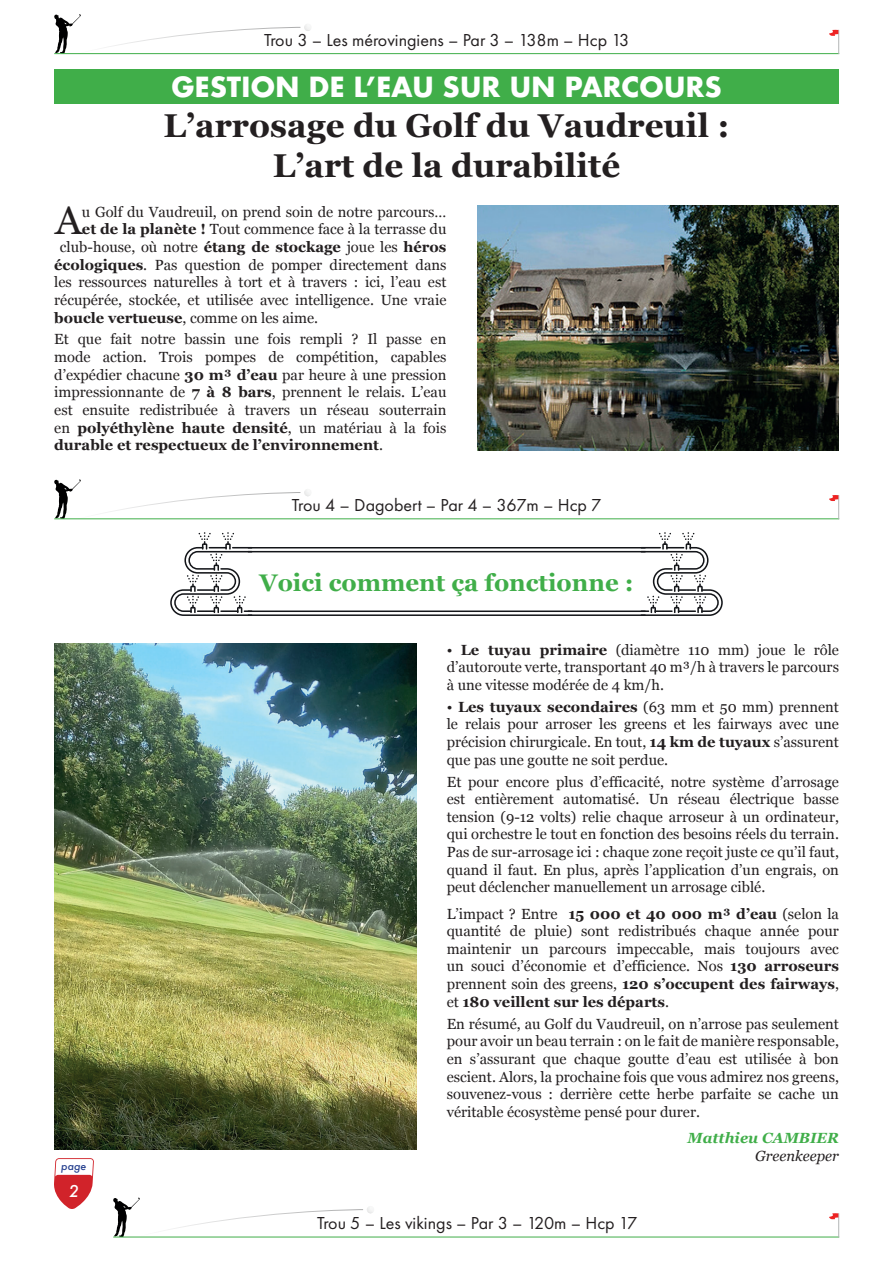
<style>
.page{position:relative;width:893px;height:1263px;background:#fff}
.page>*{position:absolute;margin:0;border:0;box-sizing:border-box;transform-origin:0 0}
.t1{font:40.2px "Georgia";color:#231f20}
.t2{font:700 33px/39.6px "Georgia";color:#231f20;text-align:center}
.t3{font:700 27px "Futura";letter-spacing:-.01em;color:#fff}
.t4{font:700 24px "Georgia";color:#40ae49}
.t5{font:18px "Futura PT";color:#231f20}
.t6{font:italic 500 15.9px "Futura";color:#fff}
.t7{font:14.7px/17.7px "Georgia";color:#231f20;text-align:justify}
.t8{font:italic 700 14.7px "Georgia";color:#40ae49}
.t9{font:italic 14.7px "Georgia";color:#231f20}
.t10{font:italic 500 10.5px "Futura";color:#253f8e}
.s1{font-weight:700}
</style>
<div class="page">
<img style="left:54px;top:643px;width:362px;height:507px">
<img style="left:477px;top:206px;width:362px;height:244px">
<hr style="left:54px;top:53px;width:785px;height:1px;background:#40ae49">
<svg style="left:829px;top:30px;width:10px;height:24px"></svg>
<div style="left:54px;top:69px;width:785px;height:35px;background:#40ae49"></div>
<svg style="left:54px;top:1148px;width:50px;height:61px"></svg>
<svg style="left:54px;top:14px;width:259px;height:41px"></svg>
<hr style="left:54px;top:518px;width:785px;height:1px;background:#40ae49">
<svg style="left:829px;top:495px;width:10px;height:24px"></svg>
<svg style="left:54px;top:479px;width:259px;height:41px"></svg>
<hr style="left:113px;top:1236px;width:726px;height:1px;background:#40ae49">
<svg style="left:829px;top:1213px;width:10px;height:24px"></svg>
<svg style="left:113px;top:1197px;width:262px;height:40px"></svg>
<svg style="left:641px;top:532px;width:82px;height:84px"></svg>
<svg style="left:170px;top:532px;width:82px;height:84px"></svg>
<hr style="left:248px;top:547px;width:397px;height:1px;background:#131519">
<hr style="left:248px;top:610px;width:397px;height:2px;background:#131519">
<hr style="left:248px;top:551px;width:397px;height:1px;background:#131519">
<hr style="left:248px;top:614px;width:397px;height:2px;background:#131519">
<p class="t5" style="left:264px;top:29px;width:367px">Trou 3 – Les mérovingiens – Par 3 – 138m – Hcp 13</p>
<h3 class="t3" style="left:171px;top:68px;width:552px">GESTION DE L’EAU SUR UN PARCOURS</h3>
<h2 class="t2" style="left:164px;top:104px;width:567px">L’arrosage du Golf du Vaudreuil :<br>L’art de la durabilité</h2>
<h1 class="t1" style="left:55px;top:191px;width:28px">A</h1>
<p class="t7" style="left:82px;top:202px;width:366px">u Golf du Vaudreuil, on prend soin de notre parcours…</p>
<p class="t7" style="left:82px;top:220px;width:366px"><span class="s1">et de la planète !</span> Tout commence face à la terrasse du</p>
<p class="t7" style="left:60px;top:237px;width:388px">club-house, où notre <span class="s1">étang de stockage</span> joue les <span class="s1">héros</span></p>
<p class="t7" style="left:54px;top:255px;width:394px"><span class="s1">écologiques</span>. Pas question de pomper directement dans</p>
<p class="t7" style="left:54px;top:273px;width:394px">les ressources naturelles à tort et à travers : ici, l’eau est</p>
<p class="t7" style="left:54px;top:290px;width:394px">récupérée, stockée, et utilisée avec intelligence. Une vraie</p>
<p class="t7" style="left:54px;top:308px;width:266px"><span class="s1">boucle vertueuse</span>, comme on les aime.</p>
<p class="t7" style="left:54px;top:330px;width:394px">Et que fait notre bassin une fois rempli ? Il passe en mode action. Trois pompes de compétition, capables d’expédier chacune <span class="s1">30 m³ d’eau</span> par heure à une pression impressionnante de <span class="s1">7 à 8 bars</span>, prennent le relais. L’eau est ensuite redistribuée à travers un réseau souterrain en <span class="s1">polyéthylène haute densité</span>, un matériau à la fois <span class="s1">durable et respectueux de l’environnement</span>.</p>
<p class="t5" style="left:292px;top:495px;width:311px">Trou 4 – Dagobert – Par 4 – 367m – Hcp 7</p>
<p class="t10" style="left:61px;top:1159px;width:27px">page</p>
<p class="t6" style="left:69px;top:1180px;width:11px">2</p>
<h3 class="t4" style="left:259px;top:564px;width:376px">Voici comment ça fonctionne :</h3>
<p class="t7" style="left:447px;top:640px;width:394px">• <span class="s1">Le tuyau primaire</span> (diamètre 110 mm) joue le rôle d’autoroute verte, transportant 40 m³/h à travers le parcours à une vitesse modérée de 4 km/h.</p>
<p class="t7" style="left:447px;top:697px;width:394px">• <span class="s1">Les tuyaux secondaires</span> (63 mm et 50 mm) prennent le relais pour arroser les greens et les fairways avec une précision chirurgicale. En tout, <span class="s1">14 km de tuyaux</span> s’assurent que pas une goutte ne soit perdue.</p>
<p class="t7" style="left:447px;top:772px;width:394px">Et pour encore plus d’efficacité, notre système d’arrosage est entièrement automatisé. Un réseau électrique basse tension (9-12 volts) relie chaque arroseur à un ordinateur, qui orchestre le tout en fonction des besoins réels du terrain.<br>Pas de sur-arrosage ici : chaque zone reçoit juste ce qu’il faut, quand il faut. En plus, après l’application d’un engrais, on peut déclencher manuellement un arrosage ciblé.</p>
<p class="t7" style="left:447px;top:904px;width:394px">L’impact ? Entre <span class="s1">15 000 et 40 000 m³ d’eau</span> (selon la quantité de pluie) sont redistribués chaque année pour maintenir un parcours impeccable, mais toujours avec un souci d’économie et d’efficience. Nos <span class="s1">130 arroseurs </span>prennent soin des greens, <span class="s1">120 s’occupent des fairways</span>, et <span class="s1">180 veillent sur les départs</span>.</p>
<p class="t7" style="left:447px;top:1014px;width:394px">En résumé, au Golf du Vaudreuil, on n’arrose pas seulement pour avoir un beau terrain : on le fait de manière responsable, en s’assurant que chaque goutte d’eau est utilisée à bon escient. Alors, la prochaine fois que vous admirez nos greens, souvenez-vous : derrière cette herbe parfaite se cache un véritable écosystème pensé pour durer.</p>
<p class="t8" style="left:688px;top:1127px;width:153px">Matthieu CAMBIER</p>
<p class="t9" style="left:755px;top:1145px;width:85px">Greenkeeper</p>
<p class="t5" style="left:317px;top:1213px;width:322px">Trou 5 – Les vikings – Par 3 – 120m – Hcp 17</p>
</div>
